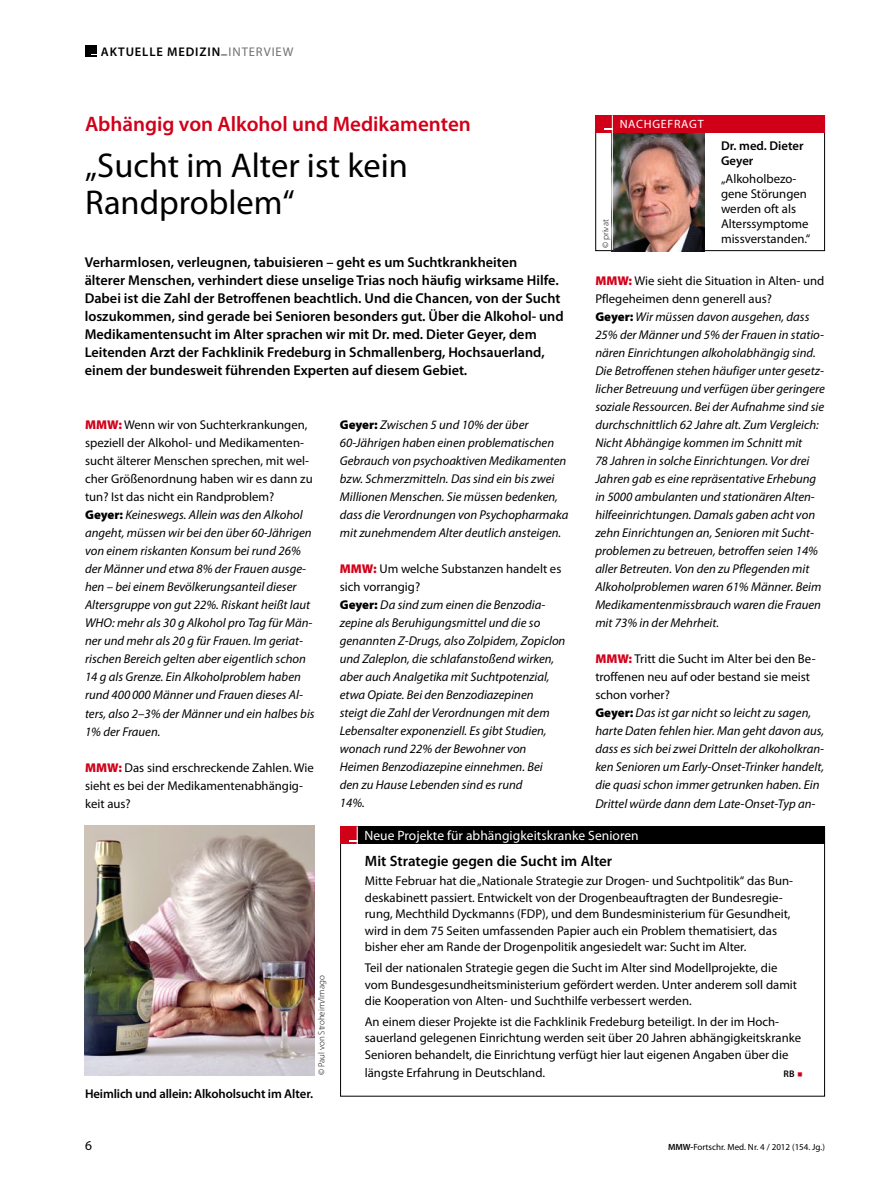
<style>
.page{position:relative;width:893px;height:1187px;background:#fff}
.page>*{position:absolute;margin:0;border:0;box-sizing:border-box;transform-origin:0 0}
.t1{font:34.5px/37.5px "Myriad Pro";color:#000}
.t2{font:600 21px "Myriad Pro";color:#d10019}
.t3{font:600 15px "Myriad Pro";color:#000}
.t4{font:600 14.25px/18px "Myriad Pro";color:#000}
.t5{font:13.5px "Myriad Pro";letter-spacing:.005em;color:#fff}
.t6{font:13.5px "Myriad Pro";color:#000}
.t7{font:italic 12.75px/18px "Myriad Pro";color:#000}
.t8{font:12.75px/16.5px "Myriad Pro";color:#000}
.t9{font:600 12.75px/15px "Myriad Pro";letter-spacing:-.01em;color:#000}
.t10{font:600 12.6px "Myriad Pro";letter-spacing:.07em;color:#000}
.t11{font:12px "Myriad Pro";letter-spacing:.06em;color:#fff}
.t12{font:9.6px "Myriad Pro Semibold SC800";color:#000}
.t13{font:9px "Myriad Pro";color:#000}
.t14{font:300 9px "Myriad Pro";color:#000}
.s1{font-weight:400;color:#707172}
.s2{font-weight:900;font-style:normal;color:#d10019}
.s3{font-style:normal}
.s4{font-weight:900;font-style:normal}
.s5{font-weight:900;color:#d10019}
.s6{font-family:"Minion Pro";font-size:14.25px;color:#d10019}
.s7{font-weight:600}
</style>
<div class="page">
<div style="left:85px;top:45px;width:12px;height:11px;background:#000"></div>
<img style="left:85px;top:825px;width:229px;height:250px">
<div style="left:595px;top:115px;width:230px;height:136px;border:1px solid #000"></div>
<img style="left:612px;top:132px;width:92px;height:119px">
<div style="left:612px;top:115px;width:213px;height:17px;background:#d10019"></div>
<div style="left:595px;top:115px;width:17px;height:17px;background:#d10019"></div>
<hr style="left:612px;top:115px;width:1px;height:135px;background:#fff">
<div style="left:357px;top:826px;width:468px;height:17px;background:#000"></div>
<div style="left:340px;top:826px;width:17px;height:17px;background:#d10019"></div>
<svg style="left:349px;top:826px;width:9px;height:18px"></svg>
<p class="t10" style="left:101px;top:43px;width:194px">AKTUELLE MEDIZIN<sub>–</sub><span class="s1">INTERVIEW</span></p>
<h2 class="t2" style="left:85px;top:110px;width:387px">Abhängig von Alkohol und Medikamenten</h2>
<h1 class="t1" style="left:85px;top:146px;width:325px">„Sucht im Alter ist kein<br>Randproblem“</h1>
<p class="t4" style="left:85px;top:253px;width:480px">Verharmlosen, verleugnen, tabuisieren – geht es um Suchtkrankheiten<br>älterer Menschen, verhindert diese unselige Trias noch häufig wirksame Hilfe.<br>Dabei ist die Zahl der Betroffenen beachtlich. Und die Chancen, von der Sucht loszukommen, sind gerade bei Senioren besonders gut. Über die Alkohol- und Medikamentensucht im Alter sprachen wir mit Dr. med. Dieter Geyer, dem Leitenden Arzt der Fachklinik Fredeburg in Schmallenberg, Hochsauerland, einem der bundesweit führenden Experten auf diesem Gebiet.</p>
<p class="t7" style="left:85px;top:416px;width:231px"><span class="s2">MMW:</span> <span class="s3">Wenn wir von Suchterkrankungen, speziell der Alkohol- und Medikamenten&shy;sucht älterer Menschen sprechen, mit wel&shy;cher Größenordnung haben wir es dann zu tun? Ist das nicht ein Randproblem?<br></span><span class="s4">Geyer:</span> Keineswegs. Allein was den Alkohol angeht, müssen wir bei den über 60-Jährigen von einem riskanten Konsum bei rund 26% der Männer und etwa 8% der Frauen ausge&shy;hen – bei einem Bevölkerungsanteil dieser Altersgruppe von gut 22%. Riskant heißt laut WHO: mehr als 30 g Alkohol pro Tag für Män&shy;ner und mehr als 20 g für Frauen. Im geriat&shy;rischen Bereich gelten aber eigentlich schon 14 g als Grenze. Ein Alkoholproblem haben rund 400 000 Männer und Frauen dieses Al&shy;ters, also 2–3% der Männer und ein halbes bis 1% der Frauen.</p>
<p class="t8" style="left:85px;top:758px;width:230px;line-height:18px"><span class="s5">MMW:</span> Das sind erschreckende Zahlen. Wie sieht es bei der Medikamentenabhängig&shy;keit aus?</p>
<p class="t7" style="left:340px;top:415px;width:230px"><span class="s4">Geyer:</span> Zwischen 5 und 10% der über 60-Jährigen haben einen problematischen Gebrauch von psychoaktiven Medikamenten bzw. Schmerzmitteln. Das sind ein bis zwei Millionen Menschen. Sie müssen bedenken, dass die Verordnungen von Psychopharmaka mit zunehmendem Alter deutlich ansteigen.</p>
<p class="t7" style="left:340px;top:559px;width:227px"><span class="s2">MMW:</span> <span class="s3">Um welche Substanzen handelt es sich vorrangig?<br></span><span class="s4">Geyer:</span> Da sind zum einen die Benzodia&shy;zepine als Beruhigungsmittel und die so genannten Z-Drugs, also Zolpidem, Zopiclon und Zaleplon, die schlafanstoßend wirken, aber auch Analgetika mit Suchtpotenzial, etwa Opiate. Bei den Benzodiazepinen<br>steigt die Zahl der Verordnungen mit dem Lebensalter exponenziell. Es gibt Studien, wonach rund 22% der Bewohner von Heimen Benzodiazepine einnehmen. Bei<br>den zu Hause Lebenden sind es rund<br>14%.</p>
<p class="t11" style="left:620px;top:117px;width:85px">NACHGEFRAGT</p>
<p class="t14" style="left:600px;top:248px;width:30px;rotate:-90deg">© privat</p>
<p class="t9" style="left:721px;top:137px;width:84px">Dr. med. Dieter<br>Geyer</p>
<p class="t8" style="left:721px;top:171px;width:91px;line-height:15px">„Alkoholbezo&shy;gene Störungen werden oft als<br>Alterssymptome missverstanden.“</p>
<p class="t7" style="left:595px;top:271px;width:231px"><span class="s2">MMW:</span> <span class="s3">Wie sieht die Situation in Alten- und Pflegeheimen denn generell aus?<br></span><span class="s4">Geyer:</span> Wir müssen davon ausgehen, dass 25% der Männer und 5% der Frauen in statio&shy;nären Einrichtungen alkoholabhängig sind.<br>Die Betroffenen stehen häufiger unter gesetz&shy;licher Betreuung und verfügen über geringere soziale Ressourcen. Bei der Aufnahme sind sie durchschnittlich 62 Jahre alt. Zum Vergleich:<br>Nicht Abhängige kommen im Schnitt mit<br>78 Jahren in solche Einrichtungen. Vor drei Jahren gab es eine repräsentative Erhebung in 5000 ambulanten und stationären Alten&shy;hilfeeinrichtungen. Damals gaben acht von zehn Einrichtungen an, Senioren mit Sucht&shy;problemen zu betreuen, betroffen seien 14% aller Betreuten. Von den zu Pflegenden mit Alkoholproblemen waren 61% Männer. Beim Medikamentenmissbrauch waren die Frauen mit 73% in der Mehrheit.</p>
<p class="t7" style="left:595px;top:650px;width:230px"><span class="s2">MMW:</span> <span class="s3">Tritt die Sucht im Alter bei den Be&shy;troffenen neu auf oder bestand sie meist schon vorher?<br></span><span class="s4">Geyer:</span> Das ist gar nicht so leicht zu sagen, harte Daten fehlen hier. Man geht davon aus, dass es sich bei zwei Dritteln der alkoholkran&shy;ken Senioren um Early-Onset-Trinker handelt, die quasi schon immer getrunken haben. Ein Drittel würde dann dem Late-Onset-Typ an-</p>
<p class="t14" style="left:316px;top:1075px;width:101px;rotate:-90deg">© Paul von Stroheim/Imago</p>
<p class="t9" style="left:85px;top:1085px;width:230px">Heimlich und allein: Alkoholsucht im Alter.</p>
<p class="t5" style="left:364px;top:826px;width:276px">Neue Projekte für abhängigkeitskranke Senioren</p>
<p class="t3" style="left:365px;top:851px;width:249px">Mit Strategie gegen die Sucht im Alter</p>
<p class="t8" style="left:365px;top:872px;width:430px">Mitte Februar hat die „Nationale Strategie zur Drogen- und Suchtpolitik“ das Bun&shy;deskabinett passiert. Entwickelt von der Drogenbeauftragten der Bundesregie&shy;rung, Mechthild Dyckmanns (FDP), und dem Bundesministerium für Gesundheit, wird in dem 75 Seiten umfassenden Papier auch ein Problem thematisiert, das bisher eher am Rande der Drogenpolitik angesiedelt war: Sucht im Alter.</p>
<p class="t8" style="left:365px;top:959px;width:434px">Teil der nationalen Strategie gegen die Sucht im Alter sind Modellprojekte, die vom Bundesgesundheitsministerium gefördert werden. Unter anderem soll damit die Kooperation von Alten- und Suchthilfe verbessert werden.</p>
<p class="t8" style="left:365px;top:1013px;width:438px">An einem dieser Projekte ist die Fachklinik Fredeburg beteiligt. In der im Hoch&shy;sauerland gelegenen Einrichtung werden seit über 20 Jahren abhängigkeitskranke<br>Senioren behandelt, die Einrichtung verfügt hier laut eigenen Angaben über die</p>
<p class="t8" style="left:365px;top:1064px;width:182px">längste Erfahrung in Deutschland.</p>
<p class="t12" style="left:784px;top:1067px;width:21px">rb <span class="s6">■</span></p>
<p class="t6" style="left:85px;top:1136px;width:8px">6</p>
<p class="t13" style="left:668px;top:1140px;width:158px"><span class="s7">MMW-</span>Fortschr. Med. Nr. 4 / 2012 (154. Jg.)</p>
</div>
